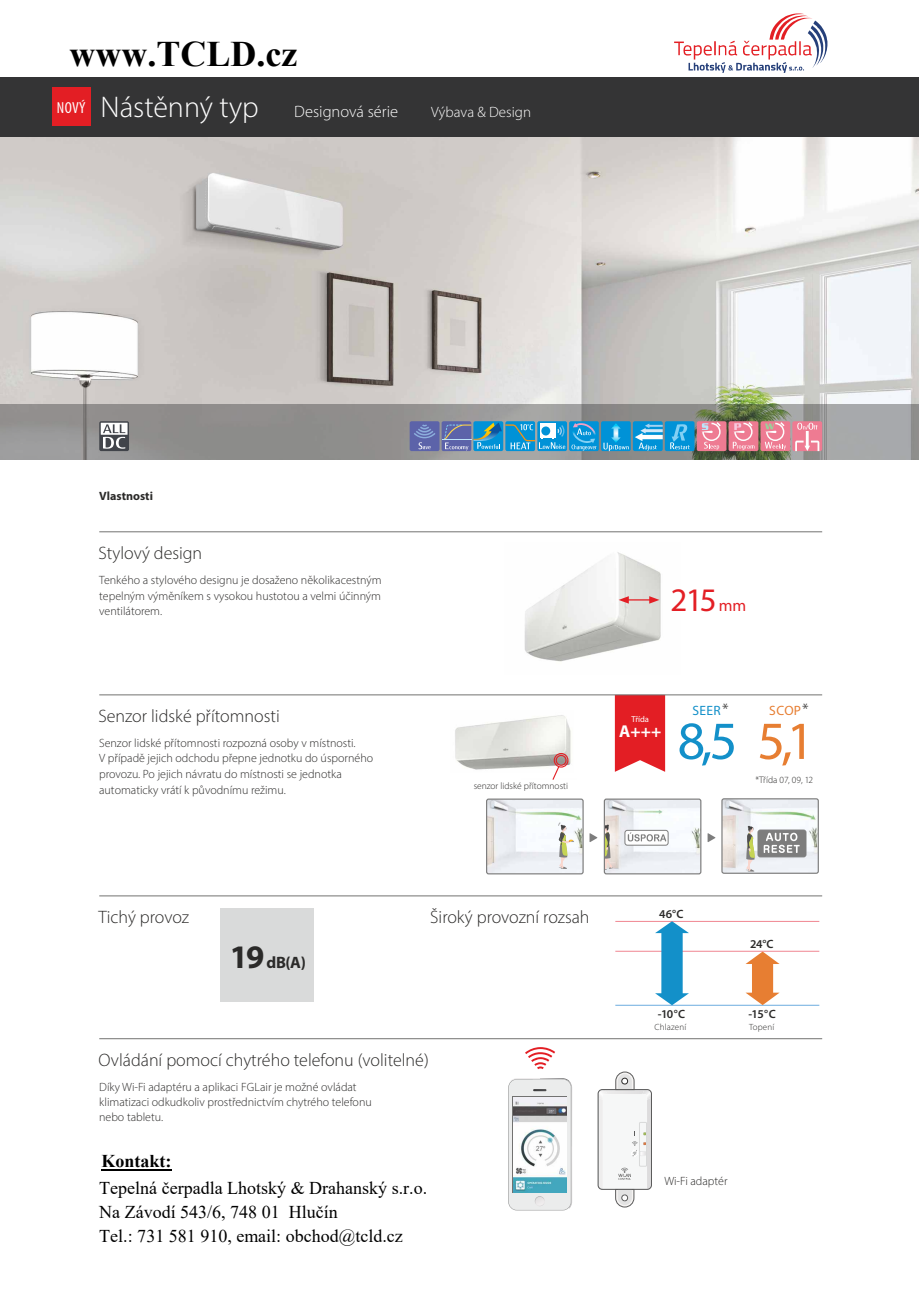
<style>
.page{position:relative;width:920px;height:1290px;background:#fff}
.page>*{position:absolute;margin:0;border:0;box-sizing:border-box;transform-origin:0 0}
.t1{font:54px "Myriad Pro";color:#1390c9}
.t2{font:700 36px "Times New Roman";color:#000}
.t3{font:33px "Myriad Pro";color:#e31e24}
.t4{font:300 30px "Myriad Pro";color:#fefefe}
.t5{font:300 18px "Myriad Pro";color:#2b2a29}
.t6{font:18px/23.9px "Times New Roman";color:#000}
.t7{font:700 18px "Times New Roman";color:#000}
.t8{font:700 17.25px "Myriad Pro";color:#fefefe}
.t9{font:300 16.8px "Myriad Pro";color:#2b2a29}
.t10{font:300 16.5px "Myriad Pro";color:#fefefe}
.t11{font:700 16.5px "Myriad Pro";color:#2b2a29}
.t12{font:300 15px "Myriad Pro";color:#fefefe}
.t13{font:13.5px "Myriad Pro";color:#1390c9}
.t14{font:13.5px "Myriad Pro";color:#e77e32}
.t15{font:300 12px/15.6px "Myriad Pro";color:#2b2a29}
.t16{font:600 12px "Myriad Pro";letter-spacing:-.03em;color:#2b2a29}
.t17{font:700 12px "Myriad Pro";color:#2b2a29}
.t18{font:300 9.45px "Myriad Pro";color:#2b2a29}
.t19{font:300 9px "Myriad Pro";letter-spacing:.02em;color:#2b2a29}
.t20{font:8.55px "Myriad Pro";color:#fefefe}
.s1{font-weight:400;font-stretch:condensed;font-size:16.05px}
.s2{font-size:16.5px}
.s3{color:#e77e32}
.s4{font-size:33px}
</style>
<div class="page">
<svg style="left:615px;top:696px;width:50px;height:76px;background:#e52f35"></svg>
<img style="left:1px;top:137px;width:917px;height:267px">
<div style="left:1px;top:404px;width:918px;height:56px;background:#343435;opacity:.4"></div>
<div style="left:1px;top:77px;width:918px;height:60px;background:#343435"></div>
<div style="left:52px;top:87px;width:39px;height:39px;background:#e31e24"></div>
<svg style="left:99px;top:421px;width:30px;height:30px"></svg>
<div style="left:101px;top:423px;width:27px;height:12px;background:#fefefe"></div>
<svg style="left:103px;top:424px;width:22px;height:25px"></svg>
<hr style="left:99px;top:531px;width:723px;height:1px;background:#727271">
<div style="left:442px;top:421px;width:29px;height:30px;background:#6b70a4;border-radius:2px"></div>
<div style="left:473px;top:421px;width:30px;height:30px;background:#2694c8;border-radius:2px"></div>
<div style="left:505px;top:421px;width:30px;height:30px;background:#2896ca;border-radius:2px"></div>
<div style="left:537px;top:421px;width:30px;height:30px;background:#0092d7;border-radius:2px"></div>
<svg style="left:442px;top:422px;width:123px;height:29px"></svg>
<div style="left:569px;top:421px;width:30px;height:30px;background:#0092d7;border-radius:2px"></div>
<svg style="left:572px;top:445px;width:25px;height:6px"></svg>
<img style="left:573px;top:423px;width:23px;height:12px">
<img style="left:572px;top:430px;width:23px;height:13px">
<div style="left:633px;top:421px;width:30px;height:30px;background:#0092d7;border-radius:2px"></div>
<svg style="left:635px;top:423px;width:28px;height:28px"></svg>
<div style="left:665px;top:421px;width:29px;height:30px;background:#0092d7;border-radius:2px"></div>
<svg style="left:670px;top:424px;width:20px;height:25px"></svg>
<div style="left:697px;top:421px;width:29px;height:30px;background:#ee7b92;border-radius:2px"></div>
<svg style="left:701px;top:422px;width:20px;height:28px"></svg>
<div style="left:729px;top:421px;width:29px;height:30px;background:#ee7b92;border-radius:2px"></div>
<svg style="left:733px;top:422px;width:21px;height:28px"></svg>
<div style="left:410px;top:421px;width:30px;height:30px;background:#5c63a9;border-radius:2px"></div>
<svg style="left:414px;top:424px;width:21px;height:25px"></svg>
<div style="left:601px;top:421px;width:30px;height:30px;background:#0092d7;border-radius:2px"></div>
<svg style="left:603px;top:423px;width:26px;height:28px"></svg>
<div style="left:760px;top:421px;width:30px;height:30px;background:#ee7b92;border-radius:2px"></div>
<svg style="left:765px;top:422px;width:21px;height:28px"></svg>
<div style="left:792px;top:421px;width:30px;height:30px;background:#ee7b92;border-radius:2px"></div>
<svg style="left:795px;top:423px;width:24px;height:28px"></svg>
<img style="left:455px;top:715px;width:116px;height:55px">
<img style="left:524px;top:552px;width:137px;height:110px">
<img style="left:488px;top:800px;width:94px;height:72px">
<div style="left:486px;top:798px;width:98px;height:76px;border:1px solid #7d7d7d;border-radius:2px"></div>
<svg style="left:558px;top:823px;width:17px;height:46px"></svg>
<img style="left:723px;top:800px;width:94px;height:72px">
<div style="left:721px;top:798px;width:98px;height:76px;border:1px solid #7d7d7d;border-radius:2px"></div>
<svg style="left:745px;top:826px;width:10px;height:46px"></svg>
<svg style="left:590px;top:833px;width:7px;height:9px"></svg>
<svg style="left:708px;top:833px;width:8px;height:9px"></svg>
<img style="left:606px;top:800px;width:93px;height:72px">
<svg style="left:606px;top:825px;width:8px;height:45px"></svg>
<div style="left:604px;top:798px;width:97px;height:76px;border:1px solid #7d7d7d;border-radius:2px"></div>
<svg style="left:625px;top:830px;width:43px;height:15px"></svg>
<div style="left:624px;top:830px;width:45px;height:16px;border:1px solid #7d7d7d;border-radius:2px"></div>
<div style="left:758px;top:830px;width:48px;height:27px;background:#7d7d7d;border-radius:2px"></div>
<div style="left:758px;top:830px;width:48px;height:27px;border:1px solid #7d7d7d;border-radius:2px"></div>
<div style="left:554px;top:753px;width:14px;height:15px;border:1px solid #e31e24;border-radius:50%"></div>
<div style="left:556px;top:755px;width:11px;height:11px;border:1px solid #e31e24;border-radius:50%"></div>
<svg style="left:551px;top:765px;width:9px;height:15px"></svg>
<svg style="left:598px;top:1072px;width:53px;height:135px"></svg>
<svg style="left:525px;top:1047px;width:30px;height:22px"></svg>
<div style="left:509px;top:1079px;width:62px;height:131px;background:#ebecec;border-radius:8px"></div>
<svg style="left:510px;top:1078px;width:62px;height:130px"></svg>
<svg style="left:619px;top:596px;width:40px;height:8px"></svg>
<div style="left:220px;top:909px;width:94px;height:93px;background:#d9dada"></div>
<hr style="left:99px;top:695px;width:723px;height:1px;background:#727271">
<hr style="left:99px;top:896px;width:723px;height:1px;background:#727271">
<hr style="left:99px;top:1038px;width:723px;height:1px;background:#727271">
<svg style="left:764px;top:833px;width:36px;height:20px"></svg>
<svg style="left:628px;top:832px;width:38px;height:9px"></svg>
<img style="left:513px;top:1097px;width:54px;height:96px">
<hr style="left:615px;top:951px;width:204px;height:1px;background:#f08691">
<hr style="left:615px;top:1005px;width:204px;height:1px;background:#6caddf">
<hr style="left:615px;top:921px;width:204px;height:1px;background:#f08691">
<svg style="left:655px;top:921px;width:34px;height:84px"></svg>
<svg style="left:746px;top:951px;width:34px;height:54px"></svg>
<svg style="left:674px;top:14px;width:153px;height:59px"></svg>
<hr style="left:102px;top:1169px;width:70px;height:2px;background:#000">
<h2 class="t2" style="left:70px;top:34px;width:229px">www.TCLD.cz</h2>
<h3 class="t4" style="left:57px;top:95px;width:203px"><span class="s1">NOVÝ</span> Nástěnný typ</h3>
<h3 class="t10" style="left:294px;top:105px;width:105px">Designová série</h3>
<p class="t12" style="left:431px;top:106px;width:101px">Výbava &amp; Design</p>
<p class="t17" style="left:99px;top:491px;width:55px">Vlastnosti</p>
<h3 class="t5" style="left:98px;top:545px;width:105px">Stylový design</h3>
<p class="t15" style="left:99px;top:573px;width:284px;text-align:justify">Tenkého a stylového designu je dosaženo několikacestným tepelným výměníkem s vysokou hustotou a velmi účinným ventilátorem.</p>
<h3 class="t5" style="left:98px;top:708px;width:183px">Senzor lidské přítomnosti</h3>
<p class="t15" style="left:99px;top:736px;width:276px">Senzor lidské přítomnosti rozpozná osoby v místnosti.<br>V případě jejich odchodu přepne jednotku do úsporného provozu. Po jejich návratu do místnosti se jednotka automaticky vrátí k původnímu režimu.</p>
<p class="t18" style="left:474px;top:782px;width:96px">senzor lidské přítomnosti</p>
<h3 class="t3" style="left:670px;top:587px;width:77px">215 <span class="s2">mm</span></h3>
<p class="t20" style="left:631px;top:715px;width:19px">Třída</p>
<h3 class="t8" style="left:619px;top:724px;width:44px">A+++</h3>
<h3 class="t9" style="left:722px;top:702px;width:8px">*</h3>
<h3 class="t9" style="left:802px;top:702px;width:8px">*</h3>
<p class="t13" style="left:692px;top:705px;width:30px">SEER</p>
<p class="t14" style="left:769px;top:705px;width:33px">SCOP</p>
<h1 class="t1" style="left:677px;top:718px;width:138px">8,5 <span class="s3">5,1</span></h1>
<p class="t18" style="left:756px;top:775px;width:59px">*Třída 07, 09, 12</p>
<h3 class="t5" style="left:99px;top:909px;width:92px">Tichý provoz</h3>
<h3 class="t11" style="left:230px;top:955px;width:78px"><span class="s4">19</span>dB(A)</h3>
<h3 class="t5" style="left:430px;top:909px;width:161px">Široký provozní rozsah</h3>
<h3 class="t5" style="left:99px;top:1052px;width:332px">Ovládání pomocí chytrého telefonu (volitelné)</h3>
<p class="t15" style="left:99px;top:1080px;width:274px">Díky Wi-Fi adaptéru a aplikaci FGLair je možné ovládat klimatizaci odkudkoliv prostřednictvím chytrého telefonu nebo tabletu.</p>
<h3 class="t7" style="left:102px;top:1151px;width:72px">Kontakt:</h3>
<h3 class="t6" style="left:99px;top:1176px;width:329px">Tepelná čerpadla Lhotský &amp; Drahanský s.r.o.<br>Na Závodí 543/6, 748 01 Hlučín<br>Tel.: 731 581 910, email: obchod@tcld.cz</h3>
<p class="t16" style="left:659px;top:909px;width:26px">46°C</p>
<p class="t16" style="left:658px;top:1009px;width:29px">-10°C</p>
<p class="t19" style="left:654px;top:1023px;width:33px">Chlazení</p>
<p class="t16" style="left:750px;top:939px;width:25px">24°C</p>
<p class="t16" style="left:748px;top:1009px;width:29px">-15°C</p>
<p class="t19" style="left:749px;top:1023px;width:27px">Topení</p>
<p class="t15" style="left:664px;top:1174px;width:65px">Wi-Fi adaptér</p>
</div>
